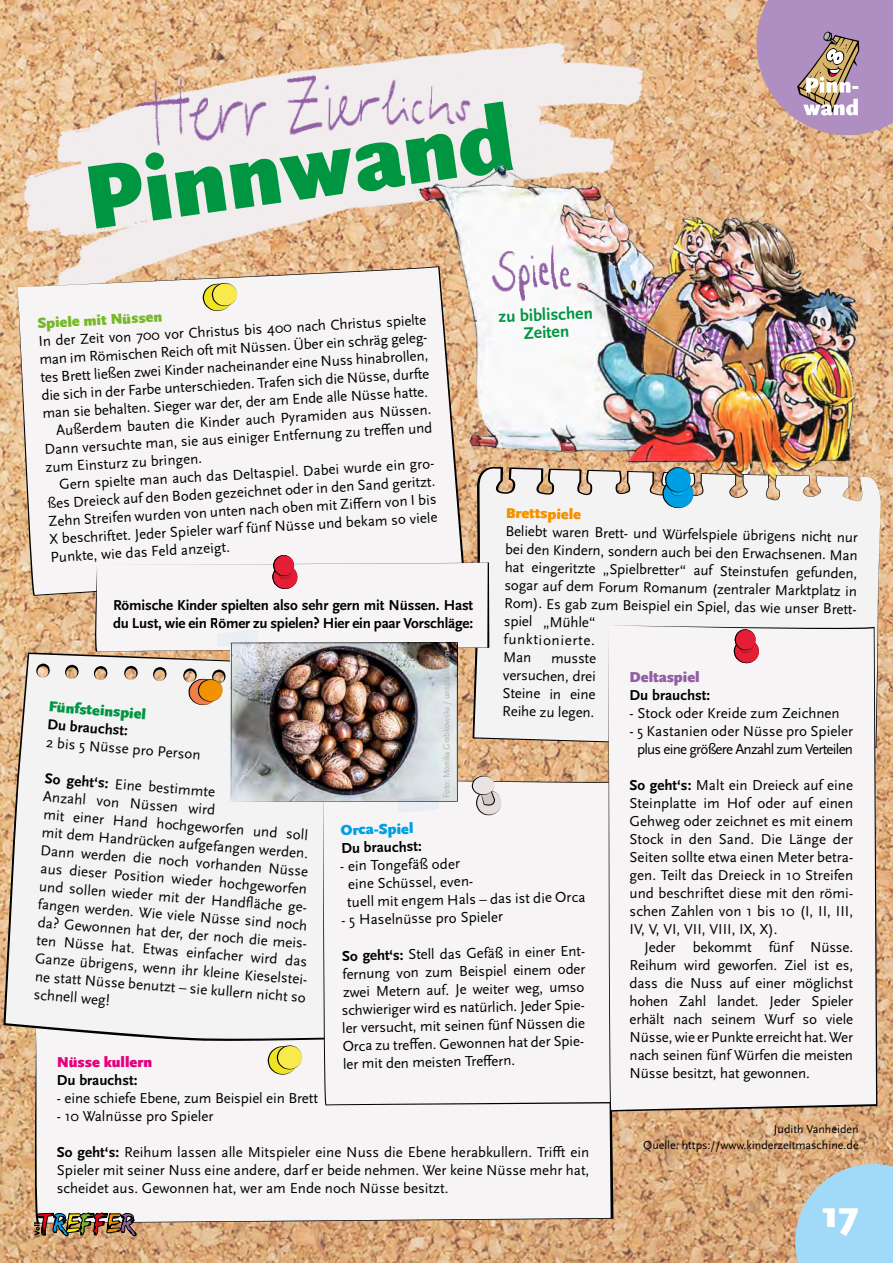
<style>
.page{position:relative;width:893px;height:1263px;background:#fff}
.page>*{position:absolute;margin:0;border:0;box-sizing:border-box;transform-origin:0 0}
.t1{font:900 38.1px "Scala Sans OT";color:#fff}
.t2{font:700 17.25px/17.4px "Scala Sans OT";color:#009641;text-align:center}
.t3{font:15px/18px "Scala Sans OT";color:#000;text-align:justify}
.t4{font:700 15px/18px "Scala Sans OT";letter-spacing:-.01em;color:#000}
.t5{font:15px/18px "Scala Sans OT";letter-spacing:-.05em;color:#000;text-align:center}
.t6{font:900 15px "Scala Sans OT";color:#76b82a}
.t7{font:900 15px "Scala Sans OT";color:#009641}
.t8{font:900 15px "Scala Sans OT";color:#e6007d}
.t9{font:900 15px "Scala Sans OT";color:#f39200}
.t10{font:900 15px "Scala Sans OT";color:#009fe3}
.t11{font:900 15px "Scala Sans OT";color:#915fa4}
.t12{font:12px/15.8px "Scala Sans OT";color:#000;text-align:right}
.t13{font:9px "Scala Sans OT";letter-spacing:-.03em;color:#b3b2b2}
.s1{font-weight:700}
</style>
<div class="page">
<img style="left:0;top:0;width:893px;height:1263px">
<img style="left:0;top:313px;width:7px;height:119px">
<img style="left:0;top:0;width:668px;height:313px">
<svg style="left:88px;top:170px;width:320px;height:59px;background:#91c39d"></svg>
<img style="left:266px;top:68px;width:250px;height:115px">
<img style="left:84px;top:35px;width:213px;height:135px">
<div style="left:35px;top:1041px;width:578px;height:182px;background:#f7f4f5"></div>
<svg style="left:756px;top:0;width:137px;height:135px;background:#b697b1"></svg>
<img style="left:408px;top:153px;width:473px;height:337px">
<img style="left:482px;top:244px;width:131px;height:89px">
<svg style="left:3px;top:652px;width:320px;height:389px;fill:#f3f3f4"></svg>
<svg style="left:36px;top:663px;width:14px;height:15px"></svg>
<svg style="left:65px;top:665px;width:14px;height:14px"></svg>
<svg style="left:17px;top:266px;width:447px;height:330px;fill:#f7f4f5"></svg>
<div style="left:323px;top:779px;width:285px;height:326px;background:#f7f4f5"></div>
<svg style="left:203px;top:283px;width:34px;height:28px"></svg>
<img style="left:34px;top:1212px;width:102px;height:24px">
<svg style="left:473px;top:467px;width:408px;height:281px;fill:#f3f3f4"></svg>
<svg style="left:662px;top:466px;width:33px;height:43px"></svg>
<div style="left:608px;top:625px;width:269px;height:487px;background:#f7f4f5"></div>
<svg style="left:734px;top:629px;width:25px;height:34px"></svg>
<svg style="left:795px;top:1164px;width:98px;height:99px;background:#a8d2e5"></svg>
<svg style="left:268px;top:1045px;width:34px;height:30px"></svg>
<img style="left:94px;top:555px;width:408px;height:261px">
<p class="t2" style="left:498px;top:308px;width:96px;rotate:-2deg">zu biblischen<br>Zeiten</p>
<p class="t6" style="left:37px;top:315px;width:127px;rotate:-3deg">Spiele mit Nüssen</p>
<p class="t3" style="left:38px;top:332px;width:390px;rotate:-3deg">In der Zeit von 700 vor Christus bis 400 nach Christus spielte</p>
<p class="t3" style="left:39px;top:350px;width:393px;rotate:-3deg">man im Römischen Reich oft mit Nüssen. Über ein schräg geleg-</p>
<p class="t3" style="left:40px;top:368px;width:390px;rotate:-3deg">tes Brett ließen zwei Kinder nacheinander eine Nuss hinabrollen,</p>
<p class="t3" style="left:41px;top:386px;width:390px;rotate:-3deg">die sich in der Farbe unterschieden. Trafen sich die Nüsse, durfte</p>
<p class="t3" style="left:42px;top:404px;width:388px;rotate:-3deg">man sie behalten. Sieger war der, der am Ende alle Nüsse hatte.</p>
<p class="t3" style="left:56px;top:421px;width:377px;rotate:-3deg">Außerdem bauten die Kinder auch Pyramiden aus Nüssen.</p>
<p class="t3" style="left:44px;top:440px;width:390px;rotate:-3deg">Dann versuchte man, sie aus einiger Entfernung zu treff en und</p>
<p class="t3" style="left:45px;top:458px;width:158px;rotate:-3deg">zum Einsturz zu bringen.</p>
<p class="t3" style="left:59px;top:475px;width:381px;rotate:-3deg">Gern spielte man auch das Deltaspiel. Dabei wurde ein gro-</p>
<p class="t3" style="left:47px;top:494px;width:390px;rotate:-3deg">ßes Dreieck auf den Boden gezeichnet oder in den Sand geritzt.</p>
<p class="t3" style="left:48px;top:512px;width:390px;rotate:-3deg">Zehn Streifen wurden von unten nach oben mit Ziff ern von I bis</p>
<p class="t9" style="left:506px;top:504px;width:77px;rotate:1deg">Brettspiele</p>
<p class="t3" style="left:506px;top:522px;width:357px;text-align:left;rotate:1deg">Beliebt waren Brett- und Würfelspiele übrigens nicht nur bei den Kindern, sondern auch bei den Erwachsenen. Man hat eingeritzte „Spielbretter“ auf Steinstufen gefunden, sogar auf dem Forum Romanum (zentraler Marktplatz in Rom). Es gab zum Beispiel ein Spiel, das wie unser Brett&shy;spiel „Mühle“<br>funktionierte.<br>Man</p>
<p class="t3" style="left:49px;top:530px;width:390px;rotate:-3deg">X beschriftet. Jeder Spieler warf fünf Nüsse und bekam so viele</p>
<p class="t3" style="left:50px;top:548px;width:181px;rotate:-3deg">Punkte, wie das Feld anzeigt.</p>
<p class="t4" style="left:113px;top:596px;width:362px">Römische Kinder spielten also sehr gern mit Nüssen. Hast du Lust, wie ein Römer zu spielen? Hier ein paar Vorschläge:</p>
<p class="t13" style="left:442px;top:798px;width:150px;rotate:-90deg">Foto: Monika Grabkowska / unsplash.com</p>
<p class="t3" style="left:503px;top:648px;width:95px;text-indent:48px;rotate:1deg">musste versuchen, drei Steine in eine Reihe zu legen.</p>
<p class="t11" style="left:630px;top:668px;width:72px">Deltaspiel</p>
<p class="t4" style="left:630px;top:686px;width:82px">Du brauchst:</p>
<p class="t3" style="left:630px;top:704px;width:212px">- Stock oder Kreide zum Zeichnen</p>
<p class="t5" style="left:630px;top:722px;width:225px">- 5 Kastanien oder Nüsse pro Spieler plus eine größere Anzahl zum Verteilen</p>
<p class="t3" style="left:630px;top:776px;width:225px"><span class="s1">So geht‘s:</span> Malt ein Dreieck auf eine Steinplatte im Hof oder auf einen Gehweg oder zeichnet es mit einem Stock in den Sand. Die Länge der Seiten sollte etwa einen Meter betra&shy;gen. Teilt das Dreieck in 10 Streifen und beschriftet diese mit den römi&shy;schen Zahlen von 1 bis 10 (I, II, III, IV, V, VI, VII, VIII, IX, X).</p>
<p class="t3" style="left:630px;top:938px;width:225px;text-indent:15px">Jeder bekommt fünf Nüsse.<br>Reihum wird geworfen. Ziel ist es, dass die Nuss auf einer möglichst hohen Zahl landet. Jeder Spieler erhält nach seinem Wurf so viele Nüsse, wie er Punkte erreicht hat. Wer nach seinen fünf Würfen die meisten Nüsse besitzt, hat gewonnen.</p>
<p class="t7" style="left:50px;top:697px;width:99px;rotate:5deg">Fünfsteinspiel</p>
<p class="t4" style="left:48px;top:715px;width:82px;rotate:5deg">Du brauchst:</p>
<p class="t3" style="left:47px;top:733px;width:157px;rotate:5deg">2 bis 5 Nüsse pro Person</p>
<p class="t3" style="left:46px;top:769px;width:173px;rotate:5deg"><span class="s1">So geht‘s:</span> Eine bestimmte</p>
<p class="t3" style="left:44px;top:787px;width:174px;rotate:5deg">Anzahl von Nüssen wird</p>
<p class="t3" style="left:44px;top:804px;width:267px;rotate:5deg">mit einer Hand hochgeworfen und soll</p>
<p class="t10" style="left:341px;top:821px;width:74px;rotate:-1deg">Orca-Spiel</p>
<p class="t4" style="left:341px;top:839px;width:82px;rotate:-1deg">Du brauchst:</p>
<p class="t3" style="left:346px;top:857px;width:240px;text-align:left;text-indent:-6px;rotate:-1deg">- ein Tongefäß oder<br>eine Schüssel, even-<br>tuell mit engem Hals – das ist die Orca</p>
<p class="t3" style="left:341px;top:911px;width:163px;rotate:-1deg">- 5 Haselnüsse pro Spieler</p>
<p class="t3" style="left:341px;top:947px;width:249px;text-align:left;rotate:-1deg"><span class="s1">So geht‘s:</span> Stell das Gefäß in einer Ent&shy;fernung von zum Beispiel einem oder zwei Metern auf. Je weiter weg, umso schwieriger wird es natürlich. Jeder Spie&shy;ler versucht, mit seinen fünf Nüssen die Orca zu treff en. Gewonnen hat der Spie&shy;ler mit den meisten Treff ern.</p>
<p class="t3" style="left:43px;top:822px;width:268px;rotate:5deg">mit dem Handrücken aufgefangen werden.</p>
<p class="t3" style="left:42px;top:840px;width:270px;rotate:5deg">Dann werden die noch vorhanden Nüsse</p>
<p class="t3" style="left:42px;top:858px;width:269px;rotate:5deg">aus dieser Position wieder hochgeworfen</p>
<p class="t3" style="left:40px;top:876px;width:273px;rotate:5deg">und sollen wieder mit der Handfl äche ge-</p>
<p class="t3" style="left:39px;top:894px;width:272px;rotate:5deg">fangen werden. Wie viele Nüsse sind noch</p>
<p class="t3" style="left:39px;top:912px;width:275px;rotate:5deg">da? Gewonnen hat der, der noch die meis-</p>
<p class="t3" style="left:37px;top:930px;width:273px;rotate:5deg">ten Nüsse hat. Etwas einfacher wird das</p>
<p class="t3" style="left:36px;top:948px;width:274px;rotate:5deg">Ganze übrigens, wenn ihr kleine Kieselstei-</p>
<p class="t3" style="left:36px;top:966px;width:273px;rotate:5deg">ne statt Nüsse benutzt – sie kullern nicht so</p>
<p class="t3" style="left:35px;top:985px;width:78px;rotate:5deg">schnell weg!</p>
<p class="t8" style="left:57px;top:1054px;width:97px">Nüsse kullern</p>
<p class="t4" style="left:57px;top:1071px;width:82px">Du brauchst:</p>
<p class="t3" style="left:57px;top:1089px;width:263px">- eine schiefe Ebene, zum Beispiel ein Brett</p>
<p class="t3" style="left:57px;top:1107px;width:158px">- 10 Walnüsse pro Spieler</p>
<p class="t3" style="left:57px;top:1143px;width:534px"><span class="s1">So geht‘s:</span> Reihum lassen alle Mitspieler eine Nuss die Ebene herabkullern. Trifft ein Spieler mit seiner Nuss eine andere, darf er beide nehmen. Wer keine Nüsse mehr hat, scheidet aus. Gewonnen hat, wer am Ende noch Nüsse besitzt.</p>
<p class="t12" style="left:643px;top:1121px;width:217px">Judith Vanheiden<br>Quelle: https://www.kinderzeitmaschine.de</p>
<h1 class="t1" style="left:822px;top:1193px;width:39px">17</h1>
</div>
